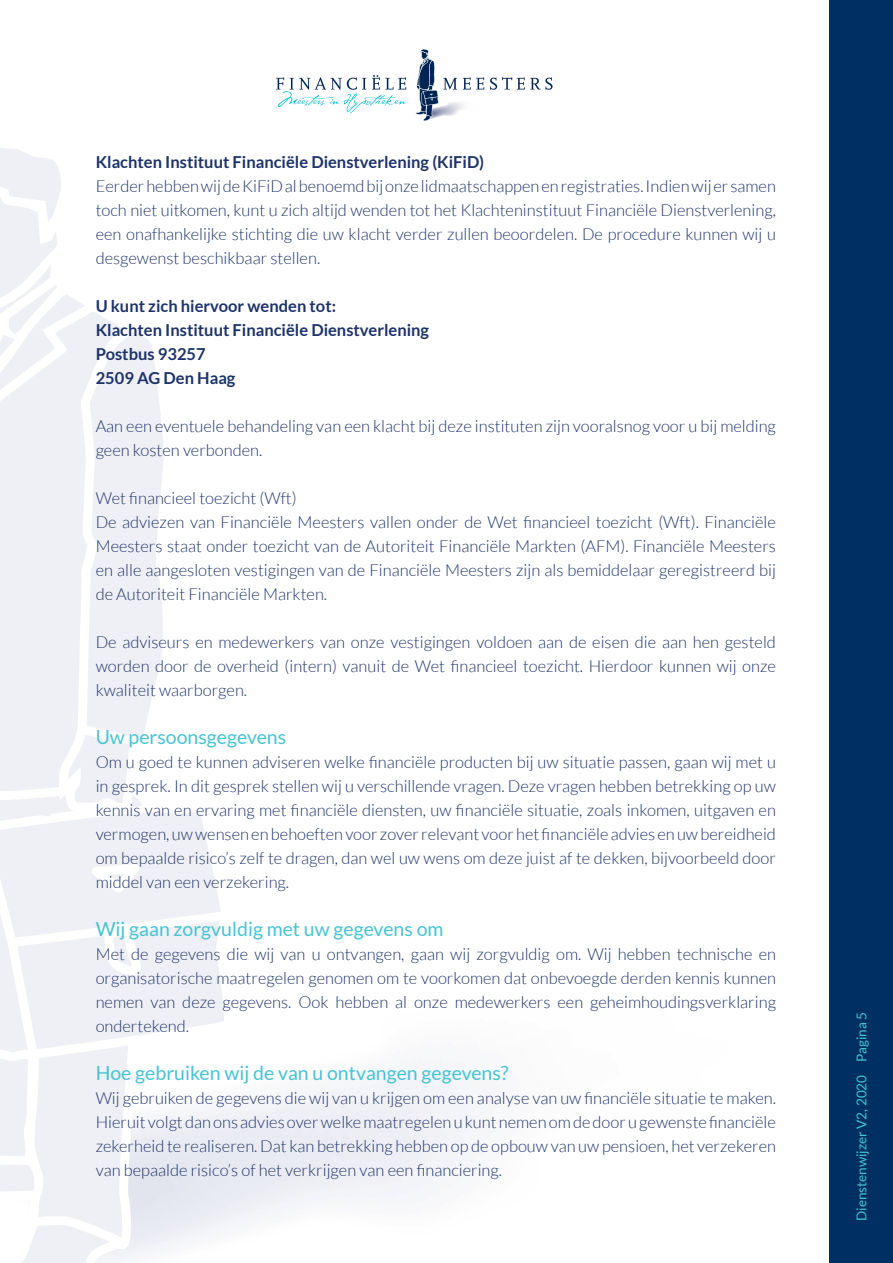
<style>
.page{position:relative;width:893px;height:1263px;background:#fff}
.page>*{position:absolute;margin:0;border:0;box-sizing:border-box;transform-origin:0 0}
.t1{font:19.5px "Lato";color:#47c3d2}
.t2{font:300 16.5px/24px "Lato";color:#1d3369;text-align:justify}
.t3{font:700 16.5px "Lato";color:#1d3369}
.t4{font:13.5px "Lato";color:#47c3d2}
</style>
<div class="page">
<svg style="left:0;top:1061px;width:138px;height:188px;fill:#eff0f5"></svg>
<svg style="left:0;top:1216px;width:126px;height:47px"></svg>
<svg style="left:0;top:1144px;width:43px;height:64px"></svg>
<svg style="left:0;top:148px;width:224px;height:913px"></svg>
<div style="left:829px;top:0;width:64px;height:1263px;background:#003063"></div>
<svg style="left:415px;top:49px;width:42px;height:72px"></svg>
<svg style="left:463px;top:77px;width:21px;height:13px"></svg>
<svg style="left:490px;top:77px;width:63px;height:13px"></svg>
<svg style="left:276px;top:75px;width:130px;height:38px"></svg>
<p class="t3" style="left:96px;top:153px;width:390px">Klachten Instituut Financiële Dienstverlening (KiFiD)</p>
<p class="t2" style="left:96px;top:174px;width:682px">Eerder hebben wij de KiFiD al benoemd bij onze lidmaatschappen en registraties. Indien wij er samen toch niet uitkomen, kunt u zich altijd wenden tot het Klachteninstituut Financiële Dienstverlening, een onafhankelijke stichting die uw klacht verder zullen beoordelen. De procedure kunnen wij u desgewenst beschikbaar stellen.</p>
<p class="t3" style="left:96px;top:297px;width:242px">U kunt zich hiervoor wenden tot:</p>
<p class="t3" style="left:96px;top:321px;width:335px">Klachten Instituut Financiële Dienstverlening</p>
<p class="t3" style="left:96px;top:345px;width:112px">Postbus 93257</p>
<p class="t3" style="left:96px;top:369px;width:141px">2509 AG Den Haag</p>
<p class="t2" style="left:96px;top:414px;width:682px">Aan een eventuele behandeling van een klacht bij deze instituten zijn vooralsnog voor u bij melding geen kosten verbonden.</p>
<p class="t2" style="left:96px;top:486px;width:203px">Wet financieel toezicht (Wft)</p>
<p class="t2" style="left:96px;top:510px;width:682px">De adviezen van Financiële Meesters vallen onder de Wet financieel toezicht (Wft). Financiële Meesters staat onder toezicht van de Autoriteit Financiële Markten (AFM). Financiële Meesters en alle aangesloten vestigingen van de Financiële Meesters zijn als bemiddelaar geregistreerd bij de Autoriteit Financiële Markten.</p>
<p class="t2" style="left:96px;top:630px;width:682px">De adviseurs en medewerkers van onze vestigingen voldoen aan de eisen die aan hen gesteld worden door de overheid (intern) vanuit de Wet financieel toezicht. Hierdoor kunnen wij onze kwaliteit waarborgen.</p>
<p class="t1" style="left:96px;top:726px;width:192px">Uw persoonsgegevens</p>
<p class="t2" style="left:96px;top:750px;width:682px">Om u goed te kunnen adviseren welke financiële producten bij uw situatie passen, gaan wij met u in gesprek. In dit gesprek stellen wij u verschillende vragen. Deze vragen hebben betrekking op uw kennis van en ervaring met financiële diensten, uw financiële situatie, zoals inkomen, uitgaven en vermogen, uw wensen en behoeften voor zover relevant voor het financiële advies en uw bereidheid om bepaalde risico’s zelf te dragen, dan wel uw wens om deze juist af te dekken, bijvoorbeeld door middel van een verzekering.</p>
<p class="t1" style="left:96px;top:918px;width:349px">Wij gaan zorgvuldig met uw gegevens om</p>
<p class="t2" style="left:96px;top:942px;width:682px">Met de gegevens die wij van u ontvangen, gaan wij zorgvuldig om. Wij hebben technische en organisatorische maatregelen genomen om te voorkomen dat onbevoegde derden kennis kunnen nemen van deze gegevens. Ook hebben al onze medewerkers een geheimhoudingsverklaring ondertekend.</p>
<p class="t1" style="left:96px;top:1062px;width:414px">Hoe gebruiken wij de van u ontvangen gegevens?</p>
<p class="t2" style="left:96px;top:1086px;width:682px">Wij gebruiken de gegevens die wij van u krijgen om een analyse van uw financiële situatie te maken.<br>Hieruit volgt dan ons advies over welke maatregelen u kunt nemen om de door u gewenste financiële zekerheid te realiseren. Dat kan betrekking hebben op de opbouw van uw pensioen, het verzekeren van bepaalde risico’s of het verkrijgen van een financiering.</p>
<p class="t4" style="left:854px;top:1221px;width:210px;rotate:-90deg">Dienstenwijzer V2, 2020 Pagina 5</p>
</div>
